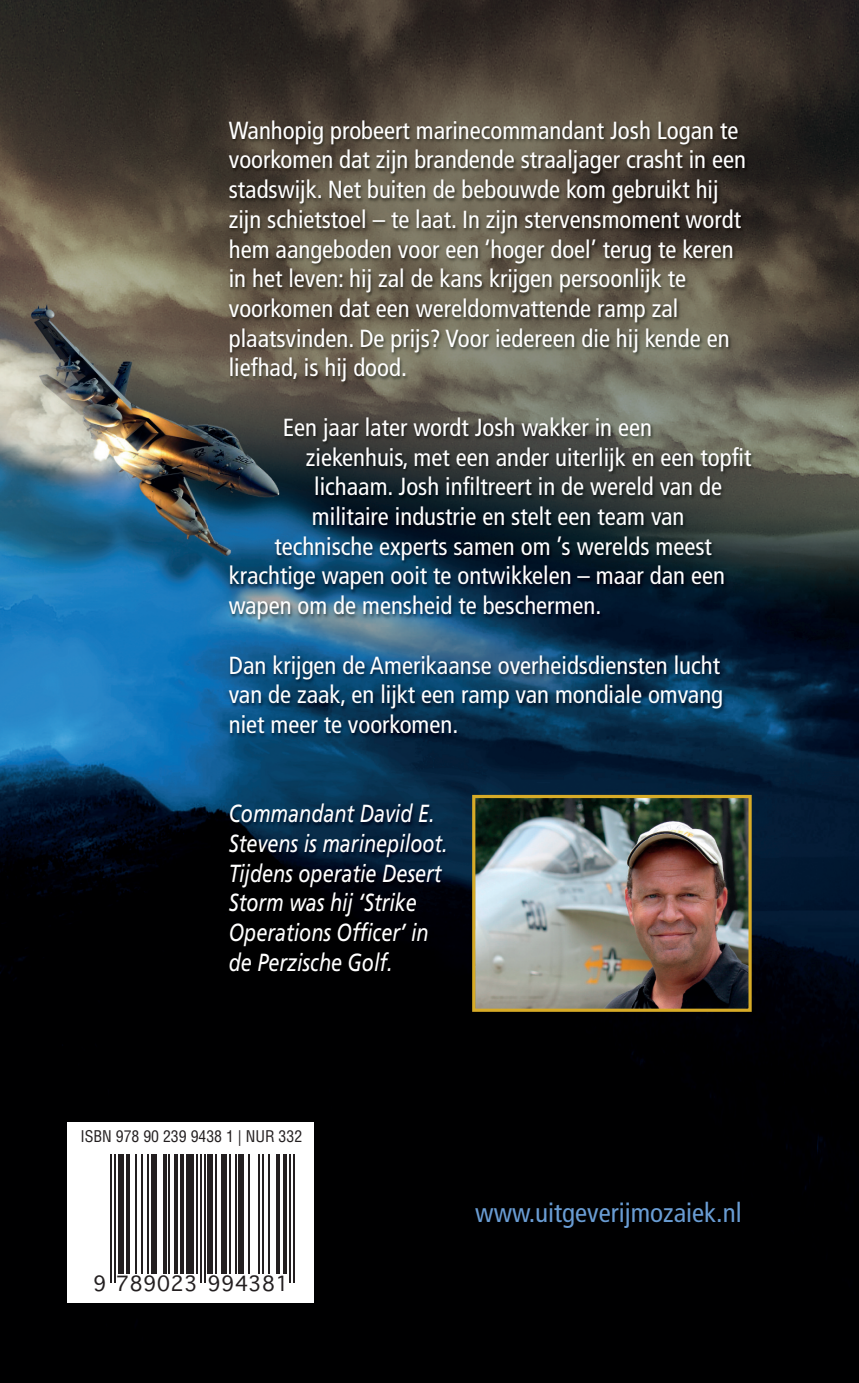
<style>
.page{position:relative;width:859px;height:1383px;background:#fff}
.page>*{position:absolute;margin:0;border:0;box-sizing:border-box;transform-origin:0 0}
.t1{font:condensed 27px "Frutiger";color:#699cd3}
.t2{font:condensed 24.75px/29.7px "Frutiger LT";color:#fff}
.t3{font:italic 24.75px/29.7px "Frutiger LT";color:#fff;scale:.8 1}
.t4{font:20.25px "Geneva";letter-spacing:.005em;color:#231f20}
.t5{font:condensed 15.75px "Helvetica LT";color:#231f20}
</style>
<div class="page">
<img style="left:0;top:0;width:858px;height:1382px">
<div style="left:68px;top:1121px;width:246px;height:181px;background:#fff"></div>
<hr style="left:110px;top:1142px;width:2px;height:141px;background:#231f20">
<hr style="left:114px;top:1142px;width:2px;height:141px;background:#231f20">
<div style="left:118px;top:1142px;width:6px;height:131px;background:#231f20"></div>
<hr style="left:126px;top:1142px;width:4px;height:131px;background:#231f20">
<hr style="left:135px;top:1142px;width:2px;height:131px;background:#231f20">
<hr style="left:141px;top:1142px;width:2px;height:131px;background:#231f20">
<hr style="left:147px;top:1142px;width:2px;height:131px;background:#231f20">
<div style="left:151px;top:1142px;width:6px;height:131px;background:#231f20"></div>
<hr style="left:163px;top:1142px;width:3px;height:131px;background:#231f20">
<hr style="left:168px;top:1142px;width:2px;height:131px;background:#231f20">
<hr style="left:174px;top:1142px;width:4px;height:131px;background:#231f20">
<hr style="left:180px;top:1142px;width:4px;height:131px;background:#231f20">
<div style="left:186px;top:1142px;width:7px;height:131px;background:#231f20"></div>
<hr style="left:196px;top:1142px;width:1px;height:131px;background:#231f20">
<hr style="left:199px;top:1142px;width:2px;height:141px;background:#231f20">
<hr style="left:203px;top:1142px;width:2px;height:141px;background:#231f20">
<div style="left:207px;top:1142px;width:6px;height:131px;background:#231f20"></div>
<hr style="left:215px;top:1142px;width:2px;height:131px;background:#231f20">
<div style="left:221px;top:1142px;width:6px;height:131px;background:#231f20"></div>
<hr style="left:229px;top:1142px;width:2px;height:131px;background:#231f20">
<hr style="left:234px;top:1142px;width:2px;height:131px;background:#231f20">
<div style="left:238px;top:1142px;width:6px;height:131px;background:#231f20"></div>
<hr style="left:248px;top:1142px;width:2px;height:131px;background:#231f20">
<hr style="left:258px;top:1142px;width:2px;height:131px;background:#231f20">
<hr style="left:262px;top:1142px;width:1px;height:131px;background:#231f20">
<hr style="left:268px;top:1142px;width:1px;height:131px;background:#231f20">
<svg style="left:276px;top:1154px;width:3px;height:119px"></svg>
<hr style="left:283px;top:1142px;width:4px;height:131px;background:#231f20">
<hr style="left:289px;top:1142px;width:2px;height:141px;background:#231f20">
<hr style="left:293px;top:1142px;width:2px;height:141px;background:#231f20">
<img style="left:208px;top:111px;width:570px;height:986px">
<img style="left:476px;top:799px;width:271px;height:208px">
<div style="left:472px;top:795px;width:279px;height:216px;border:3px solid #d7ab27"></div>
<div style="left:80px;top:1130px;width:225px;height:23px;background:#fff"></div>
<p class="t2" style="left:229px;top:117px;width:518px">Wanhopig probeert marinecommandant Josh Logan te voorkomen dat zijn brandende straaljager crasht in een stadswijk. Net buiten de bebouwde kom gebruikt hij zijn schietstoel – te laat. In zijn stervensmoment wordt hem aangeboden voor een ‘hoger doel’ terug te keren in het leven: hij zal de kans krijgen persoonlijk te voorkomen dat een wereldomvattende ramp zal plaatsvinden. De prijs? Voor iedereen die hij kende en liefhad, is hij dood.</p>
<p class="t2" style="left:283px;top:414px;width:370px">Een jaar later wordt Josh wakker in een</p>
<p class="t2" style="left:306px;top:444px;width:446px">ziekenhuis, met een ander uiterlijk en een topfit</p>
<p class="t2" style="left:314px;top:474px;width:409px">lichaam. Josh infiltreert in de wereld van de</p>
<p class="t2" style="left:312px;top:503px;width:374px">militaire industrie en stelt een team van</p>
<p class="t2" style="left:274px;top:533px;width:439px">technische experts samen om ’s werelds meest</p>
<p class="t2" style="left:229px;top:563px;width:497px">krachtige wapen ooit te ontwikkelen – maar dan een</p>
<p class="t2" style="left:229px;top:592px;width:374px">wapen om de mensheid te beschermen.</p>
<p class="t2" style="left:229px;top:652px;width:495px">Dan krijgen de Amerikaanse overheidsdiensten lucht van de zaak, en lijkt een ramp van mondiale omvang niet meer te voorkomen.</p>
<p class="t3" style="left:229px;top:800px;width:275px">Commandant David E.<br>Stevens is marinepiloot.<br>Tijdens operatie Desert<br>Storm was hij ‘Strike<br>Operations Officer’ in de Perzische Golf.</p>
<p class="t5" style="left:80px;top:1127px;width:223px">ISBN 978 90 239 9438 1 | NUR 332</p>
<p class="t4" style="left:93px;top:1266px;width:197px">9 789023 994381</p>
<p class="t1" style="left:475px;top:1202px;width:268px">www.uitgeverijmozaiek.nl</p>
</div>
